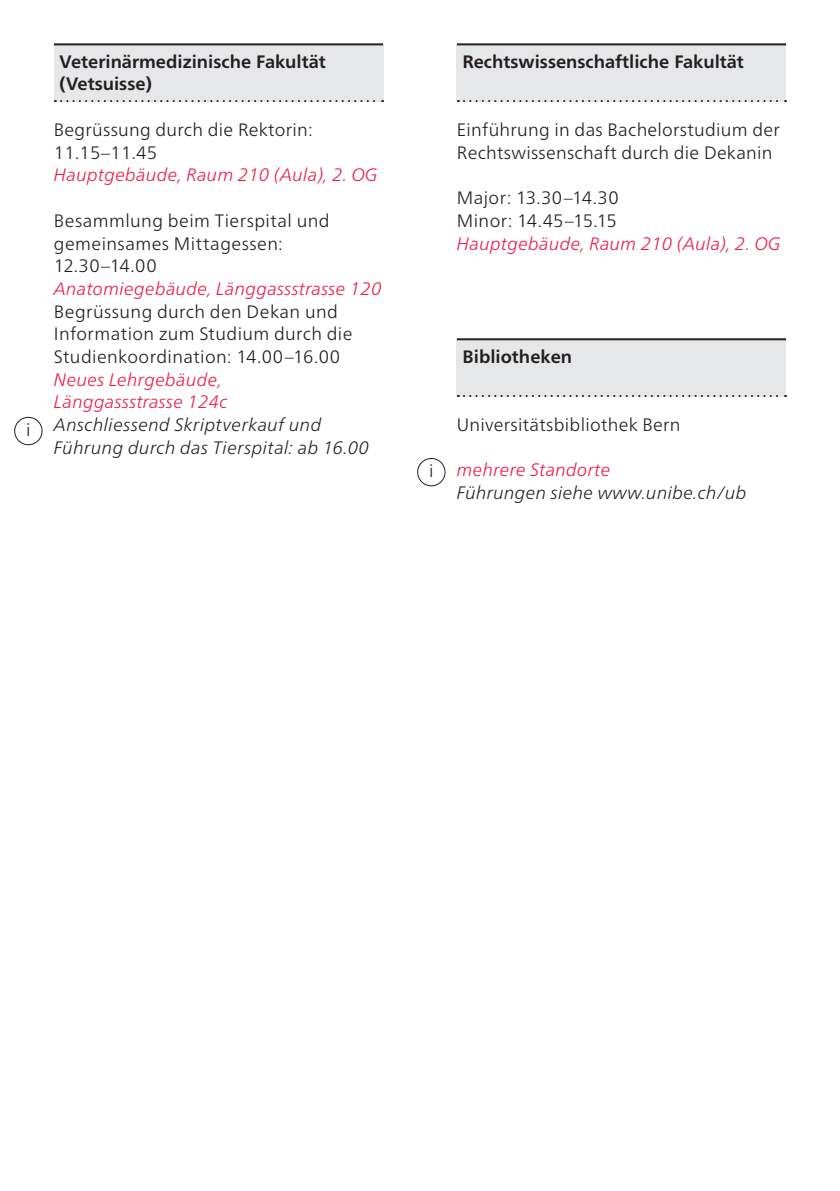
<style>
.page{position:relative;width:840px;height:1191px;background:#fff}
.page>*{position:absolute;margin:0;border:0;box-sizing:border-box;transform-origin:0 0}
._4_Grundtext{font:300 18px/22.6px "Frutiger Neue LT Pro";letter-spacing:.02em;color:#231f20}
._4_Grundtext-2{font:italic 300 18px/22.6px "Frutiger Neue LT Pro";letter-spacing:.015em;color:#ed1748}
.Grundtext_9_pt_mit_Linie_darüber{font:300 18px/22.6px "Frutiger Neue LT Pro";letter-spacing:.015em;color:#231f20}
._4_Grundtext-3{font:italic 300 18px/22.6px "Frutiger Neue LT Pro";letter-spacing:.02em;color:#231f20}
.untertitel_9pt_pt_schwarz_Linie{font:700 18px/21.6px "Frutiger Neue LT Pro";color:#231f20}
._3_Spitzmarke{font:300 18px "Frutiger Neue LT Pro";color:#231f20}
</style>
<div class="page">
<div style="left:54px;top:45px;width:329px;height:57px;background:#e6e7e9"></div>
<hr style="left:54px;top:43px;width:329px;height:2px;background:#231f20">
<svg style="left:55px;top:100px;width:328px;height:2px"></svg>
<div style="left:456px;top:45px;width:329px;height:57px;background:#e6e7e9"></div>
<hr style="left:456px;top:43px;width:329px;height:2px;background:#231f20">
<svg style="left:457px;top:100px;width:328px;height:2px"></svg>
<div style="left:456px;top:340px;width:329px;height:56px;background:#e6e7e9"></div>
<hr style="left:456px;top:338px;width:329px;height:2px;background:#231f20">
<svg style="left:457px;top:395px;width:328px;height:2px"></svg>
<div style="left:14px;top:417px;width:29px;height:28px;border:1px solid #231f20;border-radius:50%"></div>
<div style="left:417px;top:458px;width:28px;height:28px;border:1px solid #231f20;border-radius:50%"></div>
<p class="_3_Spitzmarke" style="left:26px;top:419px;width:6px">i</p>
<p class="untertitel_9pt_pt_schwarz_Linie" style="left:60px;top:51px;width:267px">Veterinärmedizinische Fakultät (Vetsuisse)</p>
<p class="Grundtext_9_pt_mit_Linie_darüber" style="left:54px;top:118px;width:260px">Begrüssung durch die Rektorin:<br>11.15–11.45</p>
<p class="_4_Grundtext-2" style="left:54px;top:164px;width:325px">Hauptgebäude, Raum 210 (Aula), 2. OG</p>
<p class="_4_Grundtext" style="left:54px;top:209px;width:277px">Besammlung beim Tierspital und gemeinsames Mittagessen:<br>12.30–14.00</p>
<p class="_4_Grundtext-2" style="left:54px;top:277px;width:329px">Anatomiegebäude, Länggassstrasse 120</p>
<p class="_4_Grundtext" style="left:54px;top:300px;width:300px">Begrüssung durch den Dekan und<br>Information zum Studium durch die<br>Studienkoordination: 14.00–16.00</p>
<p class="_4_Grundtext-2" style="left:54px;top:368px;width:175px">Neues Lehrgebäude,<br>Länggassstrasse 124c</p>
<p class="_4_Grundtext-3" style="left:54px;top:413px;width:316px">Anschliessend Skriptverkauf und<br>Führung durch das Tierspital: ab 16.00</p>
<p class="untertitel_9pt_pt_schwarz_Linie" style="left:462px;top:51px;width:283px">Rechtswissenschaftliche Fakultät</p>
<p class="Grundtext_9_pt_mit_Linie_darüber" style="left:456px;top:118px;width:324px">Einführung in das Bachelorstudium der<br>Rechtswissenschaft durch die Dekanin</p>
<p class="_4_Grundtext" style="left:456px;top:186px;width:163px">Major: 13.30–14.30</p>
<p class="_4_Grundtext" style="left:456px;top:209px;width:161px">Minor: 14.45–15.15</p>
<p class="_4_Grundtext-2" style="left:456px;top:232px;width:325px">Hauptgebäude, Raum 210 (Aula), 2. OG</p>
<p class="_3_Spitzmarke" style="left:429px;top:460px;width:6px">i</p>
<p class="untertitel_9pt_pt_schwarz_Linie" style="left:462px;top:346px;width:111px">Bibliotheken</p>
<p class="Grundtext_9_pt_mit_Linie_darüber" style="left:456px;top:413px;width:225px">Universitätsbibliothek Bern</p>
<p class="_4_Grundtext-2" style="left:456px;top:459px;width:155px">mehrere Standorte</p>
<p class="_4_Grundtext-3" style="left:456px;top:481px;width:291px">Führungen siehe www.unibe.ch/ub</p>
</div>
